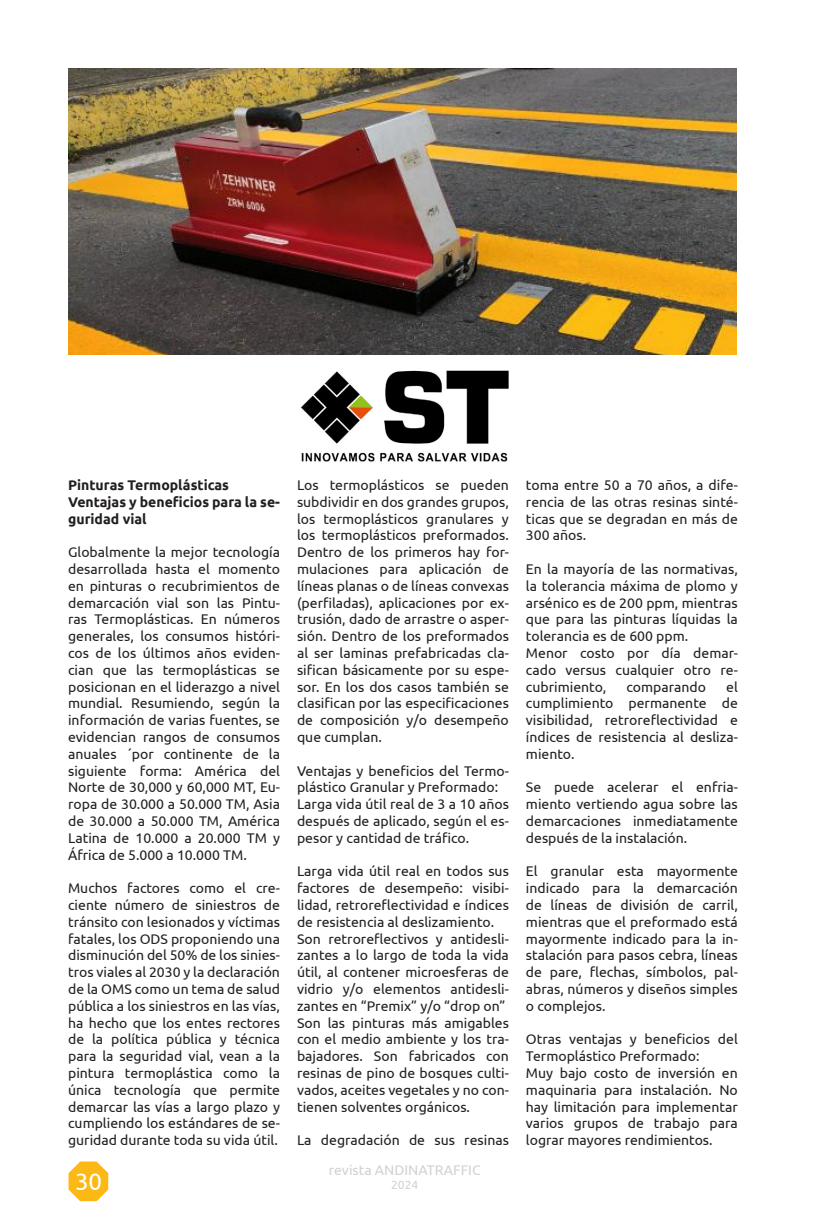
<style>
.page{position:relative;width:823px;height:1219px;background:#fff}
.page>*{position:absolute;margin:0;border:0;box-sizing:border-box;transform-origin:0 0}
.t1{font:24px "Ubuntu";color:#fff}
.t2{font:14px/16.8px "Ubuntu";color:#231f20;text-align:justify}
.t3{font:700 14px/16.8px "Ubuntu";color:#231f20}
.t4{font:14px "Ubuntu";color:#d1d2d4}
.t5{font:12px "Ubuntu";color:#d1d2d4}
</style>
<div class="page">
<svg style="left:68px;top:1161px;width:40px;height:40px"></svg>
<img style="left:301px;top:370px;width:208px;height:92px">
<img style="left:68px;top:68px;width:668px;height:286px">
<p class="t3" style="left:68px;top:476px;width:162px">Pinturas Termoplásticas</p>
<p class="t3" style="left:68px;top:493px;width:213px">Ventajas y beneficios para la se&shy;guridad vial</p>
<p class="t2" style="left:68px;top:543px;width:213px">Globalmente la mejor tecnología desarrollada hasta el momento en pinturas o recubrimientos de demarcación vial son las Pintu&shy;ras Termoplásticas. En números generales, los consumos históri&shy;cos de los últimos años eviden&shy;cian que las termoplásticas se posicionan en el liderazgo a nivel mundial. Resumiendo, según la información de varias fuentes, se evidencian rangos de consumos anuales ´por continente de la siguiente forma: América del Norte de 30,000 y 60,000 MT, Eu&shy;ropa de 30.000 a 50.000 TM, Asia de 30.000 a 50.000 TM, América Latina de 10.000 a 20.000 TM y África de 5.000 a 10.000 TM.</p>
<p class="t2" style="left:68px;top:879px;width:213px">Muchos factores como el cre&shy;ciente número de siniestros de tránsito con lesionados y víctimas fatales, los ODS proponiendo una disminución del 50% de los sinies&shy;tros viales al 2030 y la declaración de la OMS como un tema de salud pública a los siniestros en las vías, ha hecho que los entes rectores de la política pública y técnica para la seguridad vial, vean a la pintura termoplástica como la única tecnología que permite demarcar las vías a largo plazo y cumpliendo los estándares de se&shy;guridad durante toda su vida útil.</p>
<h1 class="t1" style="left:75px;top:1167px;width:28px">30</h1>
<p class="t2" style="left:297px;top:476px;width:213px">Los termoplásticos se pueden subdividir en dos grandes grupos, los termoplásticos granulares y los termoplásticos preformados.<br>Dentro de los primeros hay for&shy;mulaciones para aplicación de líneas planas o de líneas convexas (perfiladas), aplicaciones por ex&shy;trusión, dado de arrastre o asper&shy;sión. Dentro de los preformados al ser laminas prefabricadas cla&shy;sifican básicamente por su espe&shy;sor. En los dos casos también se clasifican por las especificaciones de composición y/o desempeño que cumplan.</p>
<p class="t2" style="left:297px;top:762px;width:213px">Ventajas y beneficios del Termo&shy;plástico Granular y Preformado:</p>
<p class="t2" style="left:297px;top:795px;width:213px">Larga vida útil real de 3 a 10 años después de aplicado, según el es&shy;pesor y cantidad de tráfico.</p>
<p class="t2" style="left:297px;top:863px;width:213px">Larga vida útil real en todos sus factores de desempeño: visibi&shy;lidad, retroreflectividad e índices de resistencia al deslizamiento.</p>
<p class="t2" style="left:297px;top:930px;width:213px">Son retroreflectivos y antidesli&shy;zantes a lo largo de toda la vida útil, al contener microesferas de vidrio y/o elementos antidesli&shy;zantes en “Premix” y/o “drop on”</p>
<p class="t2" style="left:297px;top:1014px;width:213px">Son las pinturas más amigables con el medio ambiente y los tra&shy;bajadores. Son fabricados con resinas de pino de bosques culti&shy;vados, aceites vegetales y no con&shy;tienen solventes orgánicos.</p>
<p class="t2" style="left:297px;top:1131px;width:213px">La degradación de sus resinas</p>
<p class="t4" style="left:328px;top:1161px;width:153px">revista ANDINATRAFFIC</p>
<p class="t5" style="left:391px;top:1177px;width:29px">2024</p>
<p class="t2" style="left:525px;top:476px;width:213px">toma entre 50 a 70 años, a dife&shy;rencia de las otras resinas sinté&shy;ticas que se degradan en más de 300 años.</p>
<p class="t2" style="left:525px;top:560px;width:213px">En la mayoría de las normativas, la tolerancia máxima de plomo y arsénico es de 200 ppm, mientras que para las pinturas líquidas la tolerancia es de 600 ppm.</p>
<p class="t2" style="left:525px;top:644px;width:213px">Menor costo por día demar&shy;cado versus cualquier otro re&shy;cubrimiento,</p>
<p class="t2" style="left:525px;top:678px;width:213px;text-indent:200px">el cumplimiento permanente de visibilidad, retroreflectividad e índices de resistencia al desliza&shy;miento.</p>
<p class="t2" style="left:525px;top:779px;width:213px">Se puede acelerar el enfria&shy;miento vertiendo agua sobre las demarcaciones inmediatamente después de la instalación.</p>
<p class="t2" style="left:525px;top:863px;width:213px">El granular esta mayormente indicado para la demarcación de líneas de división de carril, mientras que el preformado está mayormente indicado para la in&shy;stalación para pasos cebra, líneas de pare, flechas, símbolos, pal&shy;abras, números y diseños simples o complejos.</p>
<p class="t2" style="left:525px;top:1031px;width:213px">Otras ventajas y beneficios del<br>Termoplástico Preformado:</p>
<p class="t2" style="left:525px;top:1064px;width:213px">Muy bajo costo de inversión en maquinaria para instalación. No hay limitación para implementar varios grupos de trabajo para lograr mayores rendimientos.</p>
<p class="t2" style="left:626px;top:678px;width:81px">comparando</p>
</div>
